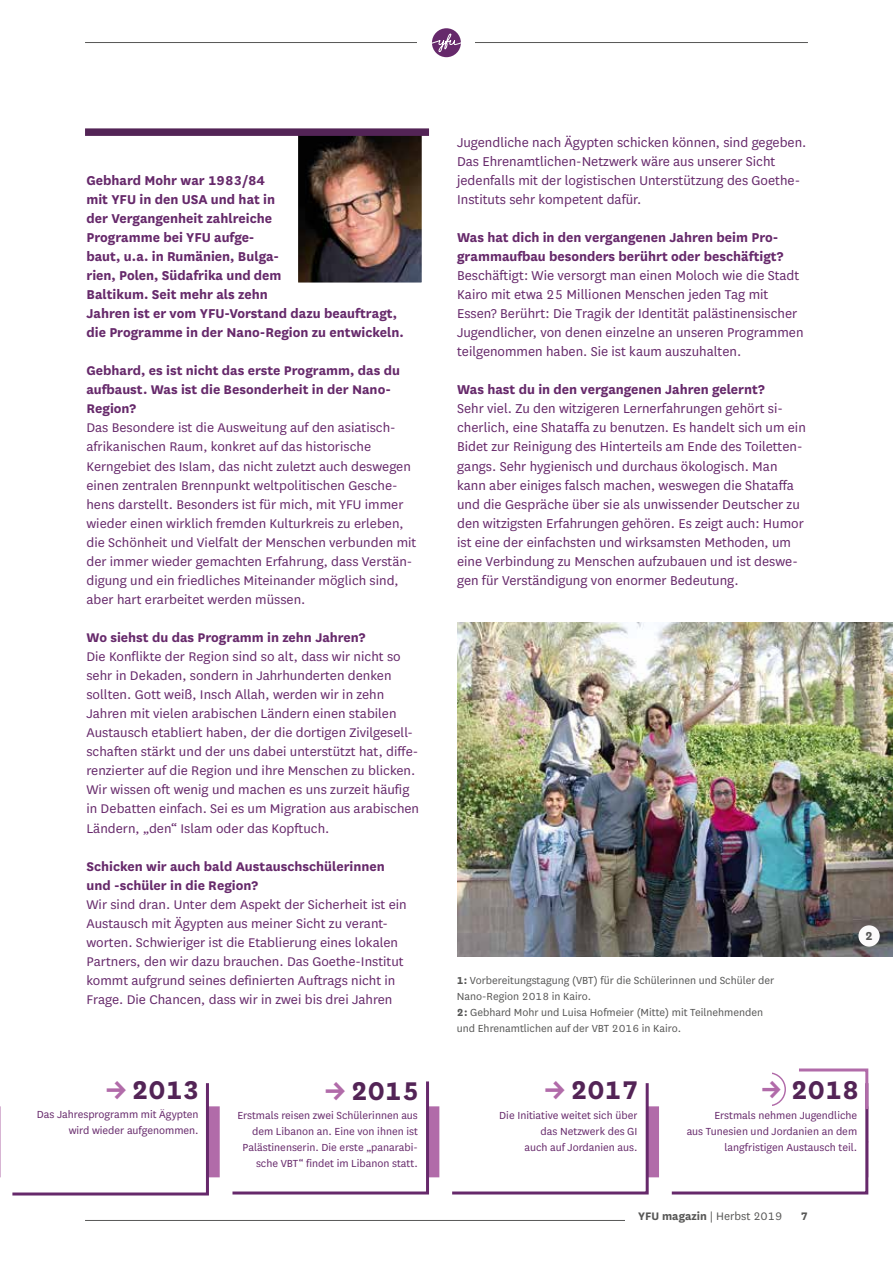
<style>
.page{position:relative;width:893px;height:1263px;background:#fff}
.page>*{position:absolute;margin:0;border:0;box-sizing:border-box;transform-origin:0 0}
.t1{font:700 30px "National";color:#532456}
.t2{font:15px/19px "National";color:#66296b}
.t3{font:700 15px/19px "National";color:#66296b}
.t4{font:14.7px/19px "National";color:#66296b}
.t5{font:700 14.7px/19px "National";color:#66296b}
.t6{font:700 13.5px "National";color:#575756}
.t7{font:12.75px "National";color:#575756}
.t8{font:700 12.75px "National";color:#575756}
.t9{font:12px/16px "National";color:#66296b;text-align:right}
.t10{font:12px/16px "National";color:#575756}
.s1{color:#b16ba9}
.s2{font-weight:700}
.s3{font-size:28.5px;color:#b16ba9}
</style>
<div class="page">
<hr style="left:85px;top:1220px;width:723px;height:1px;background:#575756">
<div style="left:782px;top:1211px;width:26px;height:13px;background:#fff"></div>
<div style="left:625px;top:1211px;width:157px;height:12px;background:#fff"></div>
<hr style="left:85px;top:42px;width:723px;height:1px;background:#575756">
<div style="left:418px;top:14px;width:57px;height:57px;background:#fff"></div>
<div style="left:432px;top:28px;width:29px;height:29px;background:#66296b;border-radius:50%"></div>
<svg style="left:432px;top:33px;width:29px;height:20px"></svg>
<img style="left:299px;top:136px;width:122px;height:146px">
<img style="left:457px;top:623px;width:436px;height:334px">
<div style="left:0;top:1106px;width:868px;height:36px;background:#b16ba9"></div>
<div style="left:0;top:1141px;width:868px;height:36px;background:#b16ba9"></div>
<div style="left:659px;top:1100px;width:207px;height:106px;border:9px solid #fff"></div>
<div style="left:85px;top:128px;width:344px;height:8px;background:#532456"></div>
<div style="left:1px;top:1100px;width:207px;height:81px;border:9px solid #fff"></div>
<div style="left:9px;top:1083px;width:201px;height:113px;background:#fff"></div>
<div style="left:220px;top:1100px;width:207px;height:92px;border:9px solid #fff"></div>
<div style="left:229px;top:1081px;width:202px;height:114px;background:#fff"></div>
<div style="left:439px;top:1101px;width:207px;height:91px;border:9px solid #fff"></div>
<div style="left:449px;top:1083px;width:201px;height:112px;background:#fff"></div>
<div style="left:669px;top:1068px;width:200px;height:128px;background:#fff"></div>
<div style="left:752px;top:1072px;width:34px;height:34px;border:1px solid #b16ba9;border-radius:50%"></div>
<div style="left:748px;top:1071px;width:24px;height:35px;background:#fff"></div>
<div style="left:858px;top:925px;width:22px;height:21px;background:#fbfafa;border-radius:50%"></div>
<p class="t3" style="left:86px;top:169px;width:319px">Gebhard Mohr war 1983/84<br>mit YFU in den USA und hat in<br>der Vergangenheit zahlreiche<br>Programme bei YFU aufge-<br>baut, u.a. in Rumänien, Bulga-<br>rien, Polen, Südafrika und dem<br>Baltikum. Seit mehr als zehn<br>Jahren ist er vom YFU-Vorstand dazu beauftragt, die Programme in der Nano-Region zu entwickeln.</p>
<p class="t5" style="left:86px;top:360px;width:315px">Gebhard, es ist nicht das erste Programm, das du aufbaust. Was ist die Besonderheit in der Nano-<br>Region?</p>
<p class="t4" style="left:86px;top:418px;width:331px">Das Besondere ist die Ausweitung auf den asiatisch&shy;afrikanischen Raum, konkret auf das historische Kerngebiet des Islam, das nicht zuletzt auch deswegen einen zentralen Brennpunkt weltpolitischen Gesche&shy;hens darstellt. Besonders ist für mich, mit YFU immer wieder einen wirklich fremden Kulturkreis zu erleben, die Schönheit und Vielfalt der Menschen verbunden mit der immer wieder gemachten Erfahrung, dass Verstän&shy;digung und ein friedliches Miteinander möglich sind, aber hart erarbeitet werden müssen.</p>
<p class="t5" style="left:86px;top:627px;width:280px">Wo siehst du das Programm in zehn Jahren?</p>
<p class="t4" style="left:86px;top:646px;width:334px">Die Konflikte der Region sind so alt, dass wir nicht so sehr in Dekaden, sondern in Jahrhunderten denken sollten. Gott weiß, Insch Allah, werden wir in zehn Jahren mit vielen arabischen Ländern einen stabilen Austausch etabliert haben, der die dortigen Zivilgesell&shy;schaften stärkt und der uns dabei unterstützt hat, diffe&shy;renzierter auf die Region und ihre Menschen zu blicken.<br>Wir wissen oft wenig und machen es uns zurzeit häufig in Debatten einfach. Sei es um Migration aus arabischen Ländern, „den“ Islam oder das Kopftuch.</p>
<p class="t5" style="left:86px;top:855px;width:300px">Schicken wir auch bald Austauschschülerinnen und -schüler in die Region?</p>
<p class="t4" style="left:86px;top:894px;width:322px">Wir sind dran. Unter dem Aspekt der Sicherheit ist ein Austausch mit Ägypten aus meiner Sicht zu verant&shy;worten. Schwieriger ist die Etablierung eines lokalen Partners, den wir dazu brauchen. Das Goethe-Institut kommt aufgrund seines definierten Auftrags nicht in Frage. Die Chancen, dass wir in zwei bis drei Jahren</p>
<h1 class="t1" style="left:106px;top:1069px;width:95px"><span class="s1">→</span> 2013</h1>
<p class="t9" style="left:37px;top:1106px;width:163px">Das Jahresprogramm mit Ägypten wird wieder aufgenommen.</p>
<h1 class="t1" style="left:325px;top:1069px;width:95px"><span class="s1">→</span> 2015</h1>
<p class="t9" style="left:237px;top:1106px;width:182px">Erstmals reisen zwei Schülerinnen aus dem Libanon an. Eine von ihnen ist Palästinenserin. Die erste „panarabi&shy;sche VBT“ findet im Libanon statt.</p>
<p class="t2" style="left:457px;top:132px;width:351px">Jugendliche nach Ägypten schicken können, sind gegeben.<br>Das Ehrenamtlichen-Netzwerk wäre aus unserer Sicht jedenfalls mit der logistischen Unterstützung des Goethe-Instituts sehr kompetent dafür.</p>
<p class="t3" style="left:457px;top:227px;width:328px">Was hat dich in den vergangenen Jahren beim Pro&shy;grammaufbau besonders berührt oder beschäftigt?</p>
<p class="t2" style="left:457px;top:265px;width:348px">Beschäftigt: Wie versorgt man einen Moloch wie die Stadt Kairo mit etwa 25 Millionen Menschen jeden Tag mit Essen? Berührt: Die Tragik der Identität palästinensischer Jugendlicher, von denen einzelne an unseren Programmen teilgenommen haben. Sie ist kaum auszuhalten.</p>
<p class="t3" style="left:457px;top:379px;width:309px">Was hast du in den vergangenen Jahren gelernt?</p>
<p class="t2" style="left:457px;top:399px;width:350px">Sehr viel. Zu den witzigeren Lernerfahrungen gehört si&shy;cherlich, eine Shataffa zu benutzen. Es handelt sich um ein Bidet zur Reinigung des Hinterteils am Ende des Toiletten&shy;gangs. Sehr hygienisch und durchaus ökologisch. Man kann aber einiges falsch machen, weswegen die Shataffa und die Gespräche über sie als unwissender Deutscher zu den witzigsten Erfahrungen gehören. Es zeigt auch: Humor ist eine der einfachsten und wirksamsten Methoden, um eine Verbindung zu Menschen aufzubauen und ist deswe&shy;gen für Verständigung von enormer Bedeutung.</p>
<p class="t10" style="left:457px;top:972px;width:319px"><span class="s2">1:</span> Vorbereitungstagung (VBT) für die Schülerinnen und Schüler der Nano-Region 2018 in Kairo.<br><span class="s2">2:</span> Gebhard Mohr und Luisa Hofmeier (Mitte) mit Teilnehmenden und Ehrenamtlichen auf der VBT 2016 in Kairo.</p>
<p class="t6" style="left:865px;top:926px;width:9px">2</p>
<h1 class="t1" style="left:545px;top:1068px;width:95px"><span class="s1">→</span> 2017</h1>
<p class="t9" style="left:499px;top:1107px;width:140px">Die Initiative weitet sich über das Netzwerk des GI<br>auch auf Jordanien aus.</p>
<h1 class="t1" style="left:762px;top:1069px;width:99px"><span class="s3">→</span> 2018</h1>
<p class="t9" style="left:687px;top:1106px;width:172px">Erstmals nehmen Jugendliche<br>aus Tunesien und Jordanien an dem langfristigen Austausch teil.</p>
<p class="t7" style="left:638px;top:1208px;width:146px"><span class="s2">YFU magazin</span> | Herbst 2019</p>
<p class="t8" style="left:801px;top:1207px;width:9px">7</p>
</div>
